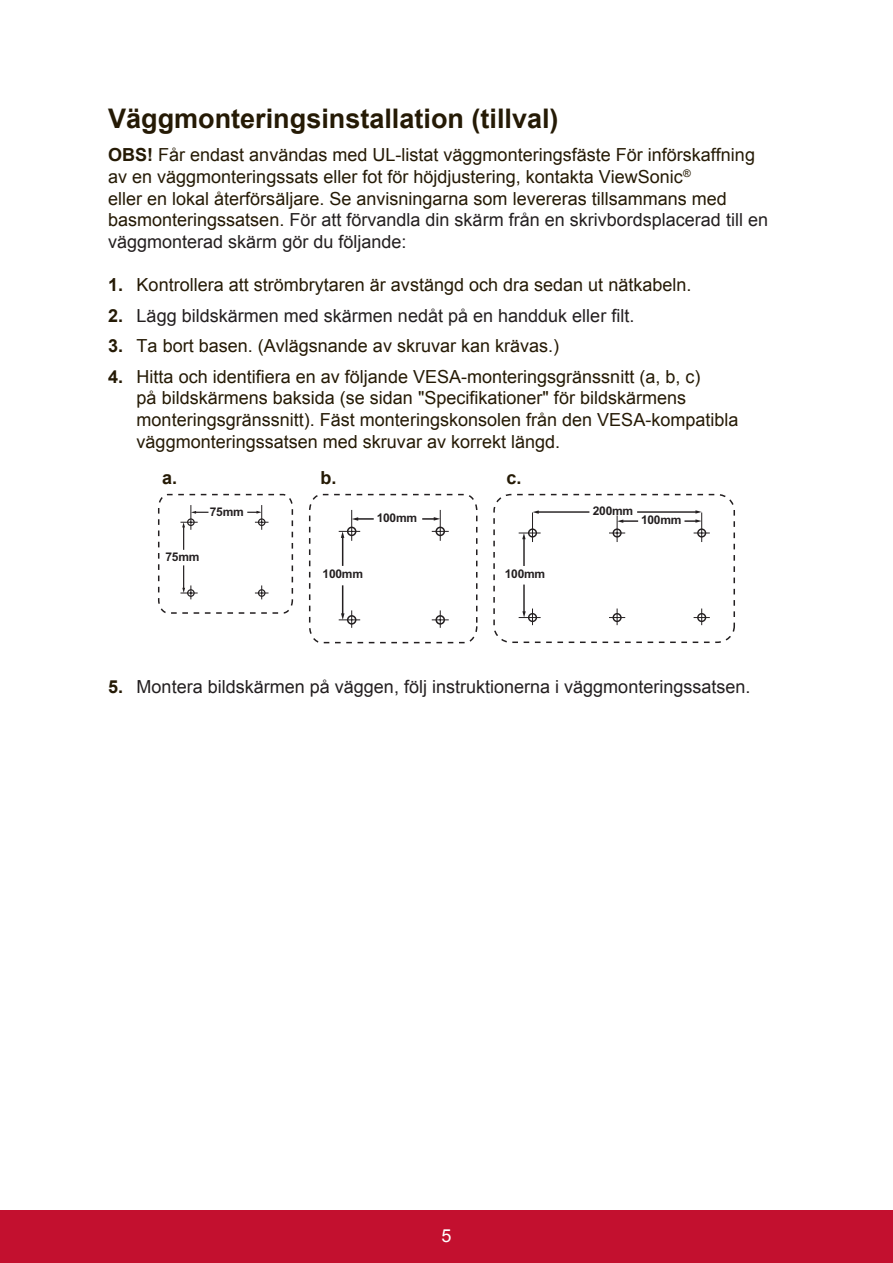
<style>
.page{position:relative;width:893px;height:1263px;background:#fff}
.page>*{position:absolute;margin:0;border:0;box-sizing:border-box;transform-origin:0 0}
.t1{font:700 27px "Arial";color:#251a05}
.t2{font:18px/21.6px "Arial";color:#251a05}
.t3{font:18px "Arial";color:#231f20}
.t4{font:700 18px "Arial";color:#251a05}
.t5{font:18px "Arial";color:#fff}
.t6{font:700 12px "Arial";letter-spacing:-.02em;color:#231f20}
.s1{font-weight:700}
.s2{color:#231f20}
.s3{font-weight:700;color:#251a05}
</style>
<div class="page">
<div style="left:0;top:1210px;width:892px;height:53px;background:#c3102f"></div>
<svg style="left:158px;top:494px;width:136px;height:120px"></svg>
<svg style="left:308px;top:494px;width:170px;height:149px"></svg>
<hr style="left:532px;top:512px;width:1px;height:30px;background:#231f20">
<svg style="left:518px;top:528px;width:22px;height:97px"></svg>
<hr style="left:537px;top:511px;width:52px;height:2px;background:#231f20">
<svg style="left:532px;top:510px;width:6px;height:4px"></svg>
<svg style="left:609px;top:510px;width:100px;height:115px"></svg>
<div style="left:493px;top:494px;width:241px;height:149px;border:2px dashed #231f20;border-radius:17px"></div>
<h1 class="t1" style="left:108px;top:100px;width:452px">Väggmonteringsinstallation (tillval)</h1>
<p class="t2" style="left:108px;top:144px;width:661px"><span class="s1">OBS!</span> Får endast användas med UL-listat väggmonteringsfäste För införskaffning av en väggmonteringssats eller fot för höjdjustering, kontakta ViewSonic<sup>®<br></sup>eller en lokal återförsäljare. Se anvisningarna som levereras tillsammans med basmonteringssatsen. <span class="s2">För att förvandla din skärm från en skrivbordsplacerad till en väggmonterad skärm gör du följande:</span></p>
<p class="t2" style="left:108px;top:274px;width:584px"><span class="s1">1.</span> Kontrollera att strömbrytaren är avstängd och dra sedan ut nätkabeln.</p>
<p class="t3" style="left:108px;top:303px;width:527px"><span class="s3">2.</span> Lägg bildskärmen med skärmen nedåt på en handduk eller filt.</p>
<p class="t2" style="left:108px;top:335px;width:452px"><span class="s1">3.</span> Ta bort basen. (Avlägsnande av skruvar kan krävas.)</p>
<p class="t2" style="left:136px;top:366px;width:603px;text-indent:-28px"><span class="s1">4.</span> Hitta och identifiera en av följande VESA-monteringsgränssnitt (a, b, c)<br>på bildskärmens baksida (se sidan "Specifikationer" för bildskärmens monteringsgränssnitt). Fäst monteringskonsolen från den VESA-kompatibla väggmonteringssatsen med skruvar av korrekt längd.</p>
<p class="t4" style="left:162px;top:466px;width:17px">a.</p>
<p class="t4" style="left:320px;top:466px;width:18px">b.</p>
<p class="t4" style="left:506px;top:466px;width:17px">c.</p>
<p class="t6" style="left:210px;top:503px;width:35px">75mm</p>
<p class="t6" style="left:165px;top:548px;width:35px">75mm</p>
<p class="t6" style="left:376px;top:510px;width:42px">100mm</p>
<p class="t6" style="left:322px;top:566px;width:42px">100mm</p>
<p class="t6" style="left:504px;top:565px;width:42px">100mm</p>
<p class="t6" style="left:592px;top:503px;width:42px">200mm</p>
<p class="t6" style="left:640px;top:512px;width:42px">100mm</p>
<p class="t3" style="left:108px;top:674px;width:643px"><span class="s3">5.</span> Montera bildskärmen på väggen, följ instruktionerna i väggmonteringssatsen.</p>
<p class="t5" style="left:441px;top:1223px;width:12px">5</p>
</div>
